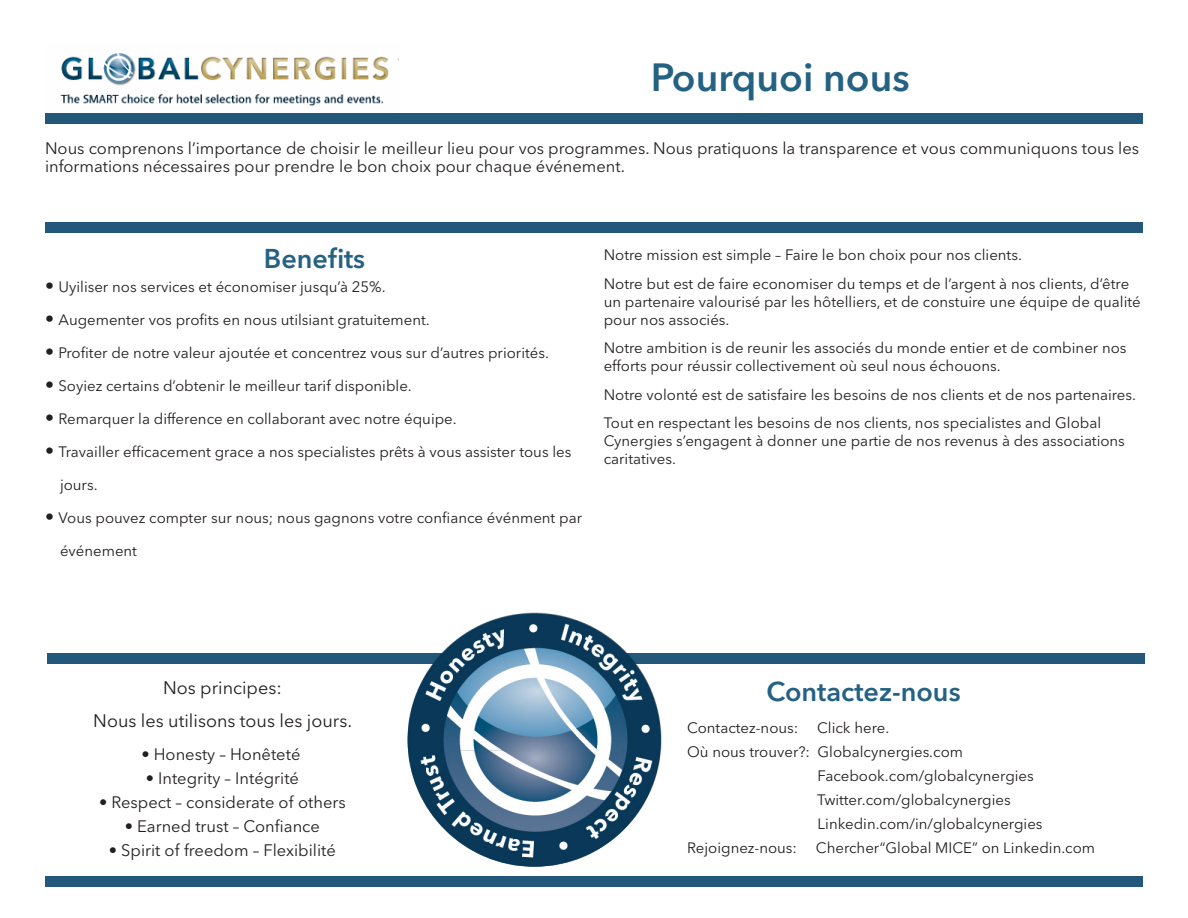
<style>
.page{position:relative;width:1188px;height:918px;background:#fff}
.page>*{position:absolute;margin:0;border:0;box-sizing:border-box;transform-origin:0 0}
.t1{font:600 39px "Avenir Next LT Pro";color:#246183}
.t2{font:600 27px "Avenir Next LT Pro";color:#246183}
.t3{font:18px "Avenir Next LT Pro";color:#231f20}
.t4{font:16.5px/18px "Avenir Next LT Pro";color:#231f20}
.t5{font:15px/18px "Avenir Next LT Pro";color:#231f20}
.s1{font-size:18px}
</style>
<div class="page">
<div style="left:47px;top:653px;width:1098px;height:11px;background:#24587b"></div>
<img style="left:60px;top:53px;width:338px;height:53px">
<div style="left:45px;top:113px;width:1098px;height:11px;background:#24587b"></div>
<div style="left:45px;top:222px;width:1098px;height:11px;background:#24587b"></div>
<div style="left:45px;top:876px;width:1098px;height:10px;background:#24587b"></div>
<img style="left:364px;top:612px;width:344px;height:275px">
<p class="t1" style="left:651px;top:54px;width:261px">Pourquoi nous</p>
<p class="t4" style="left:45px;top:139px;width:1096px">Nous comprenons l’importance de choisir le meilleur lieu pour vos programmes. Nous pratiquons la transparence et vous communiquons tous les informations nécessaires pour prendre le bon choix pour chaque événement.</p>
<p class="t2" style="left:264px;top:242px;width:103px">Benefits</p>
<p class="t5" style="left:45px;top:278px;width:342px"><span class="s1">•</span> Uyiliser nos services et économiser jusqu’à 25%.</p>
<p class="t5" style="left:45px;top:311px;width:386px"><span class="s1">•</span> Augementer vos profits en nous utilsiant gratuitement.</p>
<p class="t5" style="left:45px;top:344px;width:505px"><span class="s1">•</span> Profiter de notre valeur ajoutée et concentrez vous sur d’autres priorités.</p>
<p class="t5" style="left:45px;top:377px;width:368px"><span class="s1">•</span> Soyiez certains d’obtenir le meilleur tarif disponible.</p>
<p class="t5" style="left:45px;top:410px;width:413px"><span class="s1">•</span> Remarquer la difference en collaborant avec notre équipe.</p>
<p class="t5" style="left:45px;top:443px;width:528px"><span class="s1">•</span> Travailler efficacement grace a nos specialistes prêts à vous assister tous les</p>
<p class="t5" style="left:60px;top:476px;width:39px">jours.</p>
<p class="t5" style="left:45px;top:509px;width:539px"><span class="s1">•</span> Vous pouvez compter sur nous; nous gagnons votre confiance événment par</p>
<p class="t5" style="left:60px;top:542px;width:79px">événement</p>
<p class="t5" style="left:604px;top:246px;width:420px">Notre mission est simple – Faire le bon choix pour nos clients.</p>
<p class="t5" style="left:604px;top:274px;width:539px">Notre but est de faire economiser du temps et de l’argent à nos clients, d’être un partenaire valourisé par les hôtelliers, et de constuire une équipe de qualité pour nos associés.</p>
<p class="t5" style="left:604px;top:339px;width:524px">Notre ambition is de reunir les associés du monde entier et de combiner nos efforts pour réussir collectivement où seul nous échouons.</p>
<p class="t5" style="left:604px;top:385px;width:534px">Notre volonté est de satisfaire les besoins de nos clients et de nos partenaires.</p>
<p class="t5" style="left:604px;top:414px;width:523px">Tout en respectant les besoins de nos clients, nos specialistes and Global<br>Cynergies s’engagent à donner une partie de nos revenus à des associations caritatives.</p>
<p class="t3" style="left:163px;top:677px;width:120px">Nos principes:</p>
<p class="t3" style="left:93px;top:710px;width:260px">Nous les utilisons tous les jours.</p>
<p class="t4" style="left:141px;top:745px;width:161px">• Honesty – Honêteté</p>
<p class="t4" style="left:146px;top:769px;width:155px">• Integrity – Intégrité</p>
<p class="t4" style="left:99px;top:793px;width:248px">• Respect – considerate of others</p>
<p class="t4" style="left:125px;top:817px;width:197px">• Earned trust – Confiance</p>
<p class="t4" style="left:109px;top:841px;width:229px">• Spirit of freedom – Flexibilité</p>
<p class="t2" style="left:767px;top:675px;width:196px">Contactez-nous</p>
<p class="t5" style="left:687px;top:719px;width:113px">Contactez-nous:</p>
<p class="t5" style="left:817px;top:719px;width:74px">Click here.</p>
<p class="t5" style="left:687px;top:743px;width:278px">Où nous trouver?: Globalcynergies.com</p>
<p class="t5" style="left:818px;top:767px;width:218px">Facebook.com/globalcynergies</p>
<p class="t5" style="left:817px;top:791px;width:195px">Twitter.com/globalcynergies</p>
<p class="t5" style="left:818px;top:815px;width:226px">Linkedin.com/in/globalcynergies</p>
<p class="t5" style="left:687px;top:839px;width:112px">Rejoignez-nous:</p>
<p class="t5" style="left:816px;top:839px;width:281px">Chercher“Global MICE” on Linkedin.com</p>
</div>
